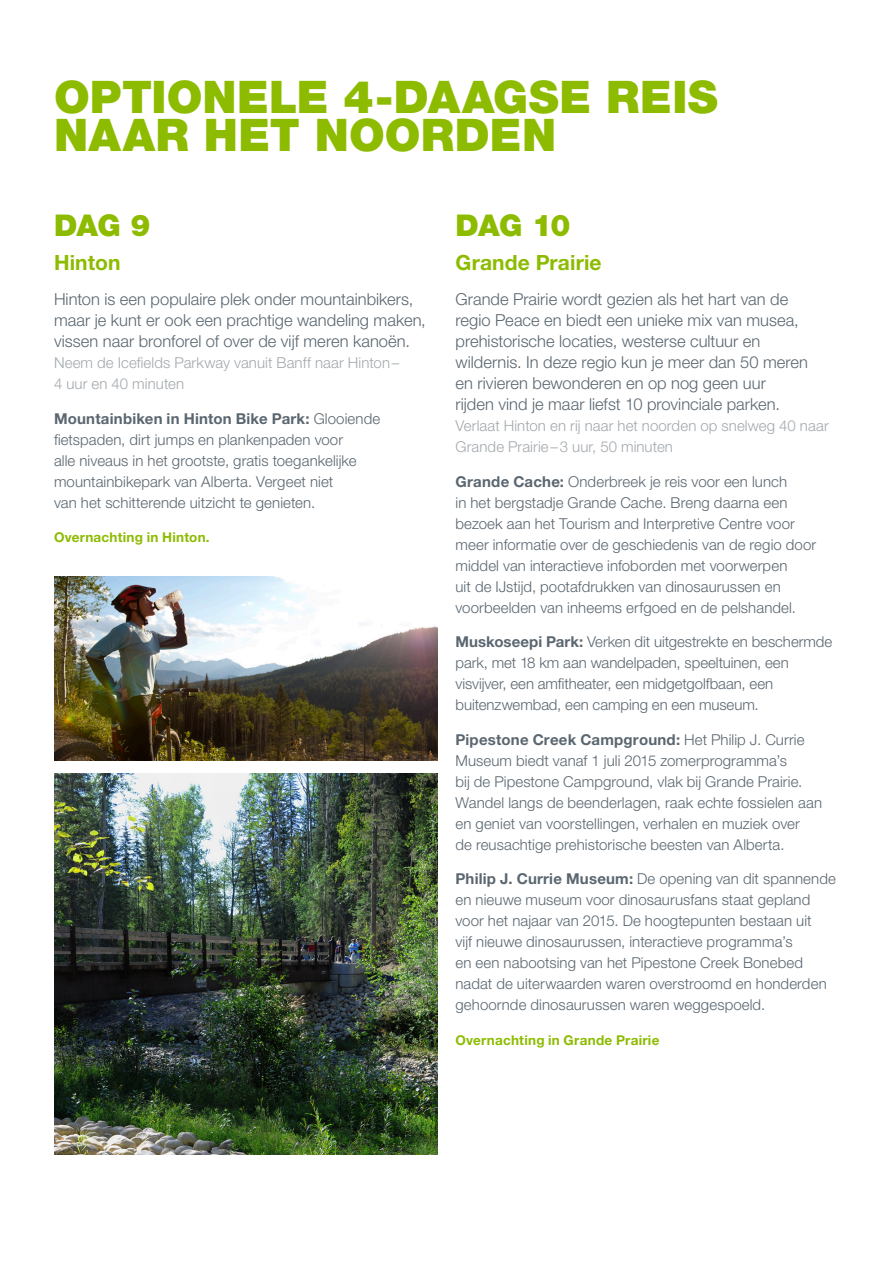
<style>
.page{position:relative;width:893px;height:1263px;background:#fff}
.page>*{position:absolute;margin:0;border:0;box-sizing:border-box;transform-origin:0 0}
.Main_Header{font:900 45px/37.5px "Helvetica Neue LT Std";letter-spacing:.005em;color:#8dbb00}
.Body{font:900 30px "Helvetica Neue LT Std";letter-spacing:-.025em;color:#8dbb00}
.Body-2{font:700 21px "Helvetica Neue LT Std";letter-spacing:.005em;color:#8dbb00}
.Intro_Para{font:300 16.5px/21px "Helvetica Neue LT Std";letter-spacing:.005em;color:#5a6670}
.Body-3{font:300 15px/21px "Helvetica Neue LT Std";letter-spacing:.005em;color:#5a6670}
.Intro_Travel_Time{font:300 15px "Helvetica Neue LT Std";letter-spacing:.005em;color:#a3a9ad}
.Body-4{font:700 13.5px "Helvetica Neue LT Std";letter-spacing:.02em;color:#8dbb00}
.s1{font-weight:700}
</style>
<div class="page">
<img style="left:54px;top:577px;width:383px;height:183px">
<img style="left:54px;top:774px;width:383px;height:381px">
<p class="Main_Header" style="left:54px;top:78px;width:665px">OPTIONELE 4-DAAGSE REIS<br>NAAR HET NOORDEN</p>
<p class="Body" style="left:54px;top:207px;width:98px">DAG 9</p>
<p class="Body-2" style="left:54px;top:250px;width:68px">Hinton</p>
<p class="Intro_Para" style="left:54px;top:288px;width:373px">Hinton is een populaire plek onder mountainbikers, maar je kunt er ook een prachtige wandeling maken, vissen naar bronforel of over de vijf meren kanoën.</p>
<p class="Intro_Travel_Time" style="left:54px;top:353px;width:347px">Neem de Icefields Parkway vanuit Banff naar Hinton–</p>
<p class="Intro_Travel_Time" style="left:54px;top:374px;width:132px">4 uur en 40 minuten</p>
<p class="Body-3" style="left:54px;top:407px;width:328px"><span class="s1">Mountainbiken in Hinton Bike Park:</span> Glooiende fietspaden, dirt jumps en plankenpaden voor<br>alle niveaus in het grootste, gratis toegankelijke mountainbikepark van Alberta. Vergeet niet<br>van het schitterende uitzicht te genieten.</p>
<p class="Body-4" style="left:54px;top:529px;width:157px">Overnachting in Hinton.</p>
<p class="Body" style="left:455px;top:207px;width:116px">DAG 10</p>
<p class="Body-2" style="left:455px;top:250px;width:148px">Grande Prairie</p>
<p class="Intro_Para" style="left:455px;top:288px;width:354px">Grande Prairie wordt gezien als het hart van de regio Peace en biedt een unieke mix van musea, prehistorische locaties, westerse cultuur en wildernis. In deze regio kun je meer dan 50 meren en rivieren bewonderen en op nog geen uur rijden vind je maar liefst 10 provinciale parken.</p>
<p class="Intro_Travel_Time" style="left:455px;top:416px;width:375px">Verlaat Hinton en rij naar het noorden op snelweg 40 naar</p>
<p class="Intro_Travel_Time" style="left:455px;top:437px;width:219px">Grande Prairie–3 uur, 50 minuten</p>
<p class="Body-3" style="left:455px;top:470px;width:362px"><span class="s1">Grande Cache:</span> Onderbreek je reis voor een lunch<br>in het bergstadje Grande Cache. Breng daarna een bezoek aan het Tourism and Interpretive Centre voor meer informatie over de geschiedenis van de regio door middel van interactieve infoborden met voorwerpen<br>uit de IJstijd, pootafdrukken van dinosaurussen en voorbeelden van inheems erfgoed en de pelshandel.</p>
<p class="Body-3" style="left:455px;top:631px;width:378px"><span class="s1">Muskoseepi Park:</span> Verken dit uitgestrekte en beschermde park, met 18 km aan wandelpaden, speeltuinen, een visvijver, een amfitheater, een midgetgolfbaan, een buitenzwembad, een camping en een museum.</p>
<p class="Body-3" style="left:455px;top:728px;width:368px"><span class="s1">Pipestone Creek Campground:</span> Het Philip J. Currie Museum biedt vanaf 1 juli 2015 zomerprogramma’s<br>bij de Pipestone Campground, vlak bij Grande Prairie.<br>Wandel langs de beenderlagen, raak echte fossielen aan en geniet van voorstellingen, verhalen en muziek over<br>de reusachtige prehistorische beesten van Alberta.</p>
<p class="Body-3" style="left:455px;top:868px;width:382px"><span class="s1">Philip J. Currie Museum:</span> De opening van dit spannende en nieuwe museum voor dinosaurusfans staat gepland voor het najaar van 2015. De hoogtepunten bestaan uit<br>vijf nieuwe dinosaurussen, interactieve programma’s<br>en een nabootsing van het Pipestone Creek Bonebed nadat de uiterwaarden waren overstroomd en honderden gehoornde dinosaurussen waren weggespoeld.</p>
<p class="Body-4" style="left:455px;top:1031px;width:205px">Overnachting in Grande Prairie</p>
</div>
